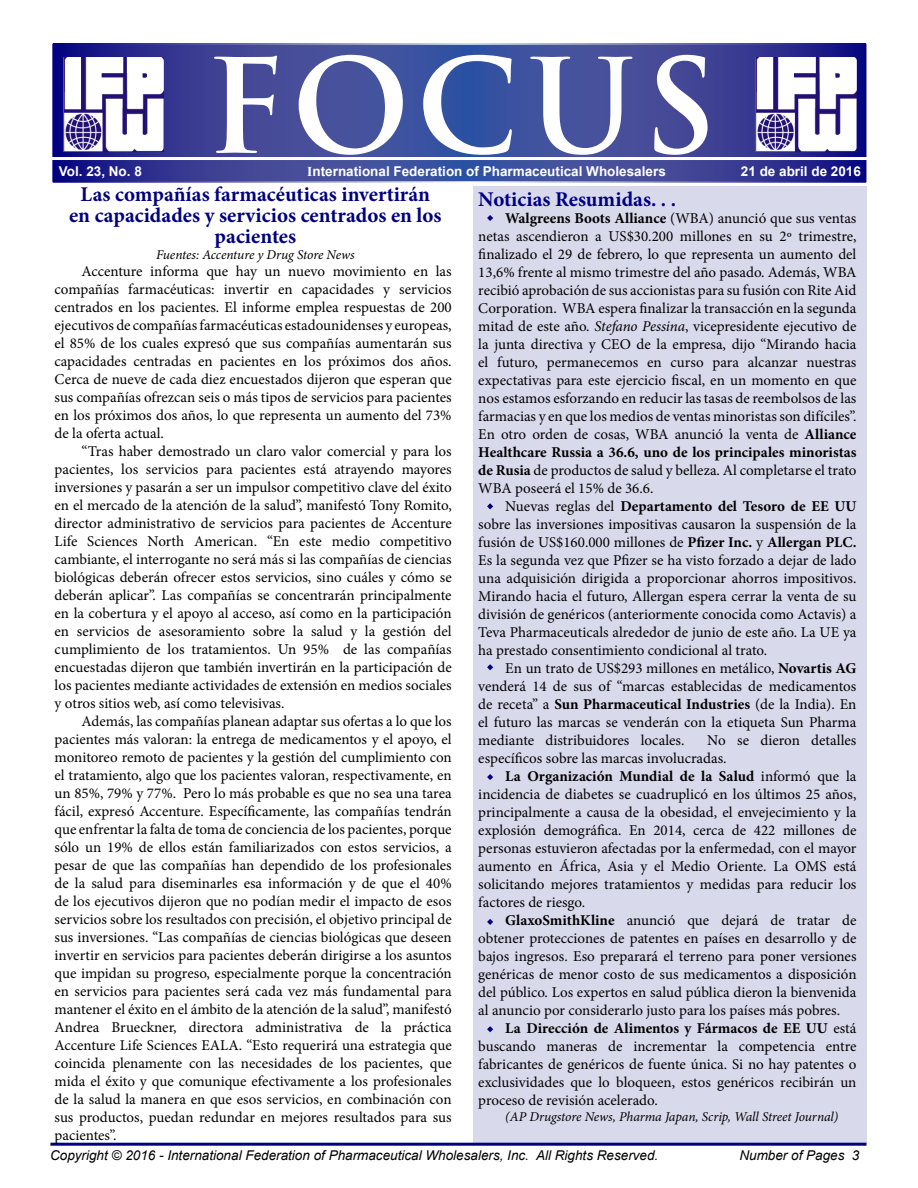
<style>
.page{position:relative;width:918px;height:1188px;background:#fff}
.page>*{position:absolute;margin:0;border:0;box-sizing:border-box;transform-origin:0 0}
.t1{font:700 127.5px "Trajan Pro";letter-spacing:.05em;color:#fff}
.t2{font:700 21px/21px "Minion Pro";color:#000080;text-align:center}
.t3{font:700 21px "Minion Pro";color:#000082}
.t4{font:15px/18px "Minion Pro";color:#000;text-align:justify}
.t5{font:italic 13.5px "Arial";color:#000}
.t6{font:italic 13.5px "Minion Pro";letter-spacing:-.01em;color:#000}
.t7{font:700 13.5px "Arial";color:#fff}
.s1{font-family:"Times New Roman"}
.s2{font-weight:700}
.s3{font-style:italic}
</style>
<div class="page">
<div style="left:473px;top:186px;width:393px;height:957px;background:#d9d9ec"></div>
<hr style="left:50px;top:1143px;width:817px;height:3px;background:#000080">
<svg style="left:55px;top:46px;width:808px;height:134px;background:#3b4697"></svg>
<hr style="left:0;top:157px;width:918px;height:3px;background:#fff">
<svg style="left:487px;top:919px;width:6px;height:6px"></svg>
<svg style="left:487px;top:774px;width:6px;height:6px"></svg>
<svg style="left:487px;top:503px;width:6px;height:7px"></svg>
<svg style="left:487px;top:215px;width:6px;height:6px"></svg>
<img style="left:64px;top:57px;width:100px;height:95px">
<img style="left:755px;top:57px;width:101px;height:95px">
<svg style="left:487px;top:1026px;width:6px;height:7px"></svg>
<svg style="left:487px;top:664px;width:6px;height:7px"></svg>
<h1 class="t1" style="left:206px;top:27px;width:513px">FOCUS</h1>
<p class="t7" style="left:59px;top:162px;width:85px">Vol. 23, No. 8</p>
<p class="t7" style="left:307px;top:162px;width:360px"><span class="s1">I</span>nternational Federation of Pharmaceutical Wholesalers</p>
<p class="t7" style="left:741px;top:162px;width:122px">21 de abril de 2016</p>
<h2 class="t2" style="left:81px;top:184px;width:351px">Las compañías farmacéuticas invertirán</h2>
<h2 class="t3" style="left:478px;top:184px;width:199px">Noticias Resumidas. . .</h2>
<h2 class="t2" style="left:69px;top:205px;width:374px">en capacidades y servicios centrados en los pacientes</h2>
<p class="t6" style="left:156px;top:246px;width:200px">Fuentes: Accenture y Drug Store News</p>
<p class="t4" style="left:55px;top:262px;width:399px;text-indent:27px">Accenture informa que hay un nuevo movimiento en las compañías farmacéuticas: invertir en capacidades y servicios centrados en los pacientes. El informe emplea respuestas de 200 ejecutivos de compañías farmacéuticas estadounidenses y europeas, el 85% de los cuales expresó que sus compañías aumentarán sus capacidades centradas en pacientes en los próximos dos años.<br>Cerca de nueve de cada diez encuestados dijeron que esperan que sus compañías ofrezcan seis o más tipos de servicios para pacientes en los próximos dos años, lo que representa un aumento del 73% de la oferta actual.</p>
<p class="t4" style="left:55px;top:442px;width:399px;text-indent:27px">“Tras haber demostrado un claro valor comercial y para los pacientes, los servicios para pacientes está atrayendo mayores inversiones y pasarán a ser un impulsor competitivo clave del éxito en el mercado de la atención de la salud”, manifestó Tony Romito, director administrativo de servicios para pacientes de Accenture Life Sciences North American. “En este medio competitivo cambiante, el interrogante no será más si las compañías de ciencias biológicas deberán ofrecer estos servicios, sino cuáles y cómo se deberán aplicar”. Las compañías se concentrarán principalmente en la cobertura y el apoyo al acceso, así como en la participación en servicios de asesoramiento sobre la salud y la gestión del cumplimiento de los tratamientos. Un 95% de las compañías encuestadas dijeron que también invertirán en la participación de los pacientes mediante actividades de extensión en medios sociales y otros sitios web, así como televisivas.</p>
<p class="t4" style="left:55px;top:712px;width:399px;text-indent:27px">Además, las compañías planean adaptar sus ofertas a lo que los pacientes más valoran: la entrega de medicamentos y el apoyo, el monitoreo remoto de pacientes y la gestión del cumplimiento con el tratamiento, algo que los pacientes valoran, respectivamente, en un 85%, 79% y 77%. Pero lo más probable es que no sea una tarea fácil, expresó Accenture. Específicamente, las compañías tendrán que enfrentar la falta de toma de conciencia de los pacientes, porque sólo un 19% de ellos están familiarizados con estos servicios, a pesar de que las compañías han dependido de los profesionales de la salud para diseminarles esa información y de que el 40% de los ejecutivos dijeron que no podían medir el impacto de esos servicios sobre los resultados con precisión, el objetivo principal de sus inversiones. “Las compañías de ciencias biológicas que deseen invertir en servicios para pacientes deberán dirigirse a los asuntos que impidan su progreso, especialmente porque la concentración en servicios para pacientes será cada vez más fundamental para mantener el éxito en el ámbito de la atención de la salud”, manifestó Andrea Brueckner, directora administrativa de la práctica Accenture Life Sciences EALA. “Esto requerirá una estrategia que coincida plenamente con las necesidades de los pacientes, que mida el éxito y que comunique efectivamente a los profesionales de la salud la manera en que esos servicios, en combinación con sus productos, puedan redundar en mejores resultados para sus pacientes”.</p>
<p class="t4" style="left:478px;top:209px;width:380px;text-indent:27px"><span class="s2">Walgreens Boots Alliance</span> (WBA) anunció que sus ventas netas ascendieron a US$30.200 millones en su 2º trimestre, finalizado el 29 de febrero, lo que representa un aumento del 13,6% frente al mismo trimestre del año pasado. Además, WBA recibió aprobación de sus accionistas para su fusión con Rite Aid Corporation. WBA espera finalizar la transacción en la segunda mitad de este año. <span class="s3">Stefano Pessina</span>, vicepresidente ejecutivo de la junta directiva y CEO de la empresa, dijo “Mirando hacia el futuro, permanecemos en curso para alcanzar nuestras expectativas para este ejercicio fiscal, en un momento en que nos estamos esforzando en reducir las tasas de reembolsos de las farmacias y en que los medios de ventas minoristas son difíciles”.<br>En otro orden de cosas, WBA anunció la venta de <span class="s2">Alliance Healthcare Russia a 36.6, uno de los principales minoristas de Rusia</span> de productos de salud y belleza. Al completarse el trato WBA poseerá el 15% de 36.6.</p>
<p class="t4" style="left:478px;top:497px;width:380px;text-indent:27px">Nuevas reglas del <span class="s2">Departamento del Tesoro de EE UU </span>sobre las inversiones impositivas causaron la suspensión de la fusión de US$160.000 millones de <span class="s2">Pfizer Inc.</span> y <span class="s2">Allergan PLC.<br></span>Es la segunda vez que Pfizer se ha visto forzado a dejar de lado una adquisición dirigida a proporcionar ahorros impositivos.<br>Mirando hacia el futuro, Allergan espera cerrar la venta de su división de genéricos (anteriormente conocida como Actavis) a Teva Pharmaceuticals alrededor de junio de este año. La UE ya ha prestado consentimiento condicional al trato.</p>
<p class="t4" style="left:478px;top:659px;width:380px;text-indent:27px">En un trato de US$293 millones en metálico, <span class="s2">Novartis AG </span>venderá 14 de sus of “marcas establecidas de medicamentos de receta” a <span class="s2">Sun Pharmaceutical Industries</span> (de la India). En el futuro las marcas se venderán con la etiqueta Sun Pharma mediante distribuidores locales.</p>
<p class="t4" style="left:478px;top:731px;width:380px;text-indent:229px">No se dieron detalles específicos sobre las marcas involucradas.</p>
<p class="t4" style="left:478px;top:767px;width:380px;text-indent:27px"><span class="s2">La Organización Mundial de la Salud</span> informó que la incidencia de diabetes se cuadruplicó en los últimos 25 años, principalmente a causa de la obesidad, el envejecimiento y la explosión demográfica. En 2014, cerca de 422 millones de personas estuvieron afectadas por la enfermedad, con el mayor aumento en África, Asia y el Medio Oriente. La OMS está solicitando mejores tratamientos y medidas para reducir los factores de riesgo.</p>
<p class="t4" style="left:478px;top:911px;width:380px;text-indent:27px"><span class="s2">GlaxoSmithKline</span> anunció que dejará de tratar de obtener protecciones de patentes en países en desarrollo y de bajos ingresos. Eso preparará el terreno para poner versiones genéricas de menor costo de sus medicamentos a disposición del público. Los expertos en salud pública dieron la bienvenida al anuncio por considerarlo justo para los países más pobres.</p>
<p class="t4" style="left:478px;top:1019px;width:380px;text-indent:27px"><span class="s2">La Dirección de Alimentos y Fármacos de EE UU</span> está buscando maneras de incrementar la competencia entre fabricantes de genéricos de fuente única. Si no hay patentes o exclusividades que lo bloqueen, estos genéricos recibirán un proceso de revisión acelerado.</p>
<p class="t6" style="left:505px;top:1108px;width:335px">(AP Drugstore News, Pharma Japan, Scrip, Wall Street Journal)</p>
<p class="t5" style="left:50px;top:1147px;width:610px">Copyright © 2016 - International Federation of Pharmaceutical Wholesalers, Inc. All Rights Reserved.</p>
<p class="t5" style="left:739px;top:1147px;width:122px">Number of Pages 3</p>
</div>
